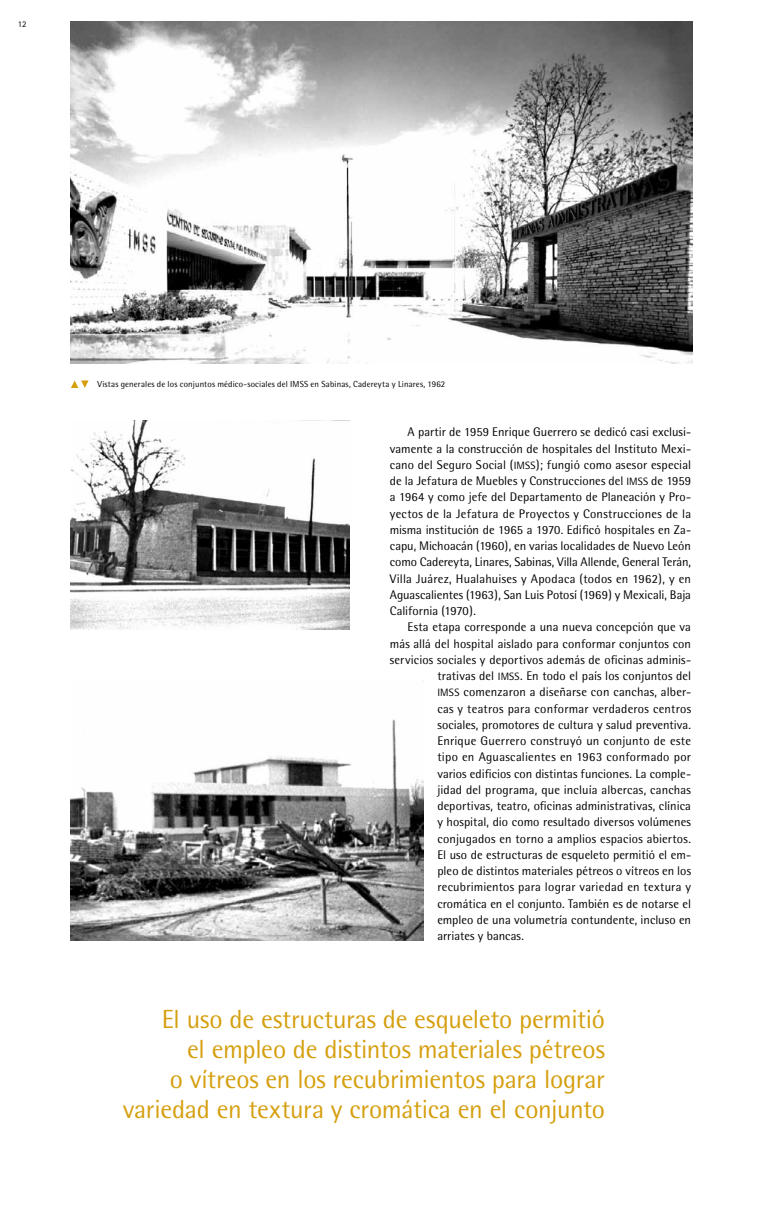
<style>
.page{position:relative;width:762px;height:1205px;background:#fff}
.page>*{position:absolute;margin:0;border:0;box-sizing:border-box;transform-origin:0 0}
.t1{font:26.25px/30px "Rotis Semi Sans";letter-spacing:-.01em;color:#d59f0f;text-align:right}
.t2{font:12.5px/16.2px "Rotis Semi Sans";letter-spacing:.005em;color:#000;text-align:justify}
.t3{font:8.75px "Rotis Semi Sans";letter-spacing:.015em;color:#000}
.t4{font:8.75px "Rotis Sans Serif";color:#000}
.s1{font-family:"Rotis Semi Sans SC850";font-size:10.62px}
</style>
<div class="page">
<img style="left:71px;top:21px;width:621px;height:343px">
<img style="left:71px;top:420px;width:279px;height:209px">
<img style="left:71px;top:680px;width:353px;height:260px">
<svg style="left:71px;top:380px;width:18px;height:8px"></svg>
<p class="t4" style="left:18px;top:19px;width:10px">12</p>
<p class="t3" style="left:97px;top:379px;width:349px">Vistas generales de los conjuntos médico-sociales del IMSS en Sabinas, Cadereyta y Linares, 1962</p>
<p class="t2" style="left:390px;top:424px;width:303px;text-indent:18px">A partir de 1959 Enrique Guerrero se dedicó casi exclusi&shy;vamente a la construcción de hospitales del Instituto Mexi&shy;cano del Seguro Social (<span class="s1">IMSS</span>); fungió como asesor especial de la Jefatura de Muebles y Construcciones del <span class="s1">IMSS</span> de 1959 a 1964 y como jefe del Departamento de Planeación y Pro&shy;yectos de la Jefatura de Proyectos y Construcciones de la misma institución de 1965 a 1970. Edificó hospitales en Za&shy;capu, Michoacán (1960), en varias localidades de Nuevo León como Cadereyta, Linares, Sabinas, Villa Allende, General Terán, Villa Juárez, Hualahuises y Apodaca (todos en 1962), y en Aguascalientes (1963), San Luis Potosí (1969) y Mexicali, Baja California (1970).</p>
<p class="t2" style="left:407px;top:619px;width:285px">Esta etapa corresponde a una nueva concepción que va</p>
<p class="t2" style="left:390px;top:635px;width:303px">más allá del hospital aislado para conformar conjuntos con</p>
<p class="t2" style="left:390px;top:651px;width:303px">servicios sociales y deportivos además de oficinas adminis-</p>
<p class="t2" style="left:437px;top:668px;width:255px">trativas del <span class="s1">IMSS</span>. En todo el país los conjuntos del</p>
<p class="t2" style="left:437px;top:684px;width:255px"><span class="s1">IMSS</span> comenzaron a diseñarse con canchas, alber-</p>
<p class="t2" style="left:437px;top:700px;width:255px">cas y teatros para conformar verdaderos centros</p>
<p class="t2" style="left:437px;top:716px;width:255px">sociales, promotores de cultura y salud preventiva.</p>
<p class="t2" style="left:437px;top:733px;width:255px">Enrique Guerrero construyó un conjunto de este</p>
<p class="t2" style="left:437px;top:749px;width:255px">tipo en Aguascalientes en 1963 conformado por</p>
<p class="t2" style="left:437px;top:765px;width:255px">varios edificios con distintas funciones. La comple-</p>
<p class="t2" style="left:437px;top:781px;width:255px">jidad del programa, que incluía albercas, canchas</p>
<p class="t2" style="left:437px;top:798px;width:255px">deportivas, teatro, oficinas administrativas, clínica</p>
<p class="t2" style="left:437px;top:814px;width:255px">y hospital, dio como resultado diversos volúmenes</p>
<p class="t2" style="left:437px;top:830px;width:255px">conjugados en torno a amplios espacios abiertos.</p>
<p class="t2" style="left:437px;top:846px;width:255px">El uso de estructuras de esqueleto permitió el em-</p>
<p class="t2" style="left:437px;top:863px;width:255px">pleo de distintos materiales pétreos o vítreos en los</p>
<p class="t2" style="left:437px;top:879px;width:255px">recubrimientos para lograr variedad en textura y</p>
<p class="t2" style="left:437px;top:895px;width:255px">cromática en el conjunto. También es de notarse el</p>
<p class="t2" style="left:437px;top:911px;width:255px">empleo de una volumetría contundente, incluso en</p>
<p class="t2" style="left:437px;top:928px;width:88px">arriates y bancas.</p>
<h1 class="t1" style="left:123px;top:1003px;width:484px">El uso de estructuras de esqueleto permitió<br>el empleo de distintos materiales pétreos<br>o vítreos en los recubrimientos para lograr variedad en textura y cromática en el conjunto</h1>
</div>
